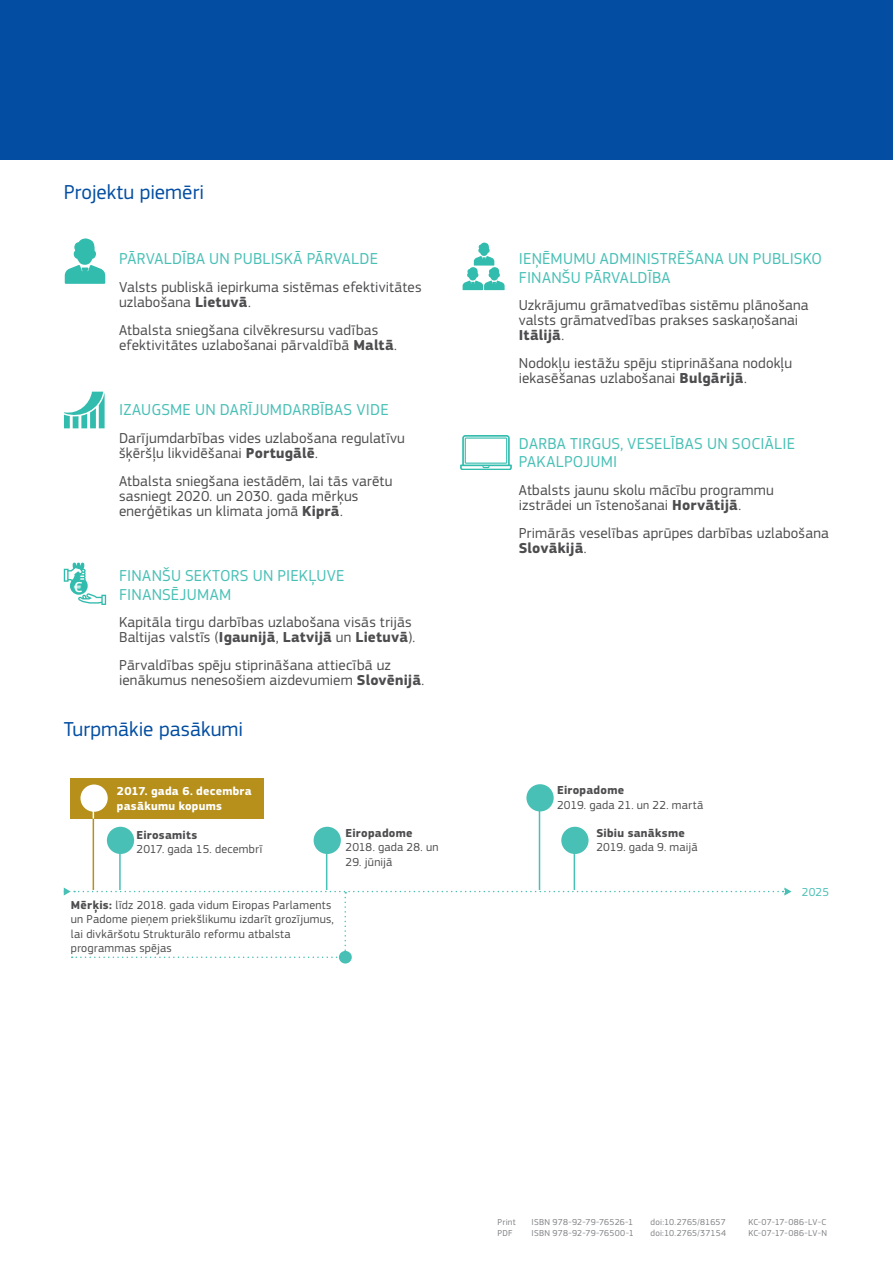
<style>
.page{position:relative;width:893px;height:1263px;background:#fff}
.page>*{position:absolute;margin:0;border:0;box-sizing:border-box;transform-origin:0 0}
.title_2_last{font:21px "EC Square Sans Pro";letter-spacing:.005em;color:#034ea2}
.title_2_break{font:21px "EC Square Sans Pro";color:#034ea2}
.fig17_1{font:16.5px/18.6px "EC Square Sans Pro";letter-spacing:.015em;color:#49c0b6}
.fig17_1_break{font:16.5px/18.6px "EC Square Sans Pro";letter-spacing:.015em;color:#49c0b6}
.fig17_2{font:15px/15px "EC Square Sans Pro";letter-spacing:.01em;color:#4d4d4f}
.t1{font:500 15px "EC Square Sans Pro";color:#fff}
.fig1_4_dotted{font:12px/14.4px "EC Square Sans Pro";letter-spacing:.02em;color:#4d4d4f}
.fig1_3{font:12px "EC Square Sans Pro";letter-spacing:.015em;color:#4d4d4f}
.fig1_2{font:700 12px "EC Square Sans Pro";letter-spacing:.02em;color:#4d4d4f}
.fig1_1{font:700 12px/14.4px "EC Square Sans Pro";letter-spacing:.02em;color:#fff}
.fig1_5{font:12px "EC Square Sans Pro";color:#49c0b6}
.t2{font:9px "EC Square Sans Pro";letter-spacing:.025em;color:#808285}
.s1{font-weight:700}
</style>
<div class="page">
<div style="left:0;top:0;width:893px;height:160px;background:#034ea2"></div>
<div style="left:70px;top:778px;width:194px;height:41px;background:#b6901b"></div>
<hr style="left:93px;top:787px;width:1px;height:103px;background:#b6901b">
<hr style="left:119px;top:828px;width:2px;height:62px;background:#49c0b6">
<div style="left:107px;top:827px;width:27px;height:27px;background:#49c0b6;border-radius:50%"></div>
<hr style="left:326px;top:828px;width:1px;height:62px;background:#49c0b6">
<div style="left:314px;top:827px;width:27px;height:27px;background:#49c0b6;border-radius:50%"></div>
<hr style="left:574px;top:828px;width:1px;height:62px;background:#49c0b6">
<div style="left:561px;top:827px;width:28px;height:27px;background:#49c0b6;border-radius:50%"></div>
<hr style="left:539px;top:785px;width:1px;height:105px;background:#49c0b6">
<div style="left:526px;top:784px;width:28px;height:27px;background:#49c0b6;border-radius:50%"></div>
<div style="left:80px;top:784px;width:28px;height:28px;background:#fff;border-radius:50%"></div>
<hr style="left:93px;top:787px;width:1px;height:32px;background:#fff">
<div style="left:339px;top:951px;width:13px;height:12px;background:#49c0b6;border-radius:50%"></div>
<svg style="left:64px;top:887px;width:728px;height:71px"></svg>
<svg style="left:460px;top:435px;width:51px;height:35px"></svg>
<svg style="left:463px;top:243px;width:42px;height:47px"></svg>
<svg style="left:64px;top:392px;width:41px;height:36px"></svg>
<svg style="left:65px;top:238px;width:40px;height:46px"></svg>
<svg style="left:64px;top:563px;width:42px;height:42px"></svg>
<p class="title_2_break" style="left:64px;top:179px;width:142px">Projektu piemēri</p>
<p class="fig17_1" style="left:119px;top:249px;width:260px">PĀRVALDĪBA UN PUBLISKĀ PĀRVALDE</p>
<p class="fig17_2" style="left:119px;top:279px;width:304px">Valsts publiskā iepirkuma sistēmas efektivitātes uzlabošana <span class="s1">Lietuvā</span>.</p>
<p class="fig17_2" style="left:119px;top:322px;width:279px">Atbalsta sniegšana cilvēkresursu vadības efektivitātes uzlabošanai pārvaldībā <span class="s1">Maltā</span>.</p>
<p class="t1" style="left:74px;top:578px;width:10px">€</p>
<p class="fig17_1" style="left:119px;top:400px;width:271px">IZAUGSME UN DARĪJUMDARBĪBAS VIDE</p>
<p class="fig17_2" style="left:119px;top:430px;width:287px">Darījumdarbības vides uzlabošana regulatīvu šķēršļu likvidēšanai <span class="s1">Portugālē</span>.</p>
<p class="fig17_2" style="left:119px;top:473px;width:275px">Atbalsta sniegšana iestādēm, lai tās varētu sasniegt 2020. un 2030. gada mērķus enerģētikas un klimata jomā <span class="s1">Kiprā</span>.</p>
<p class="fig17_1" style="left:119px;top:566px;width:227px">FINANŠU SEKTORS UN PIEKĻUVE<br>FINANSĒJUMAM</p>
<p class="fig17_2" style="left:119px;top:615px;width:298px">Kapitāla tirgu darbības uzlabošana visās trijās<br>Baltijas valstīs (<span class="s1">Igaunijā</span>, <span class="s1">Latvijā</span> un <span class="s1">Lietuvā</span>).</p>
<p class="fig17_2" style="left:119px;top:658px;width:307px">Pārvaldības spēju stiprināšana attiecībā uz ienākumus nenesošiem aizdevumiem <span class="s1">Slovēnijā</span>.</p>
<p class="title_2_last" style="left:64px;top:717px;width:181px">Turpmākie pasākumi</p>
<p class="fig1_1" style="left:117px;top:785px;width:136px">2017. gada 6. decembra pasākumu kopums</p>
<p class="fig1_2" style="left:136px;top:828px;width:62px">Eirosamits</p>
<p class="fig1_3" style="left:136px;top:842px;width:128px">2017. gada 15. decembrī</p>
<p class="fig1_2" style="left:345px;top:826px;width:69px">Eiropadome</p>
<p class="fig1_3" style="left:345px;top:840px;width:95px">2018. gada 28. un</p>
<p class="fig1_3" style="left:345px;top:855px;width:48px">29. jūnijā</p>
<p class="fig1_4_dotted" style="left:71px;top:898px;width:264px"><span class="s1">Mērķis:</span> līdz 2018. gada vidum Eiropas Parlaments un Padome pieņem priekšlikumu izdarīt grozījumus, lai divkāršotu Strukturālo reformu atbalsta programmas spējas</p>
<p class="fig17_1_break" style="left:519px;top:249px;width:305px">IEŅĒMUMU ADMINISTRĒŠANA UN PUBLISKO<br>FINANŠU PĀRVALDĪBA</p>
<p class="fig17_2" style="left:519px;top:298px;width:291px">Uzkrājumu grāmatvedības sistēmu plānošana valsts grāmatvedības prakses saskaņošanai<br><span class="s1">Itālijā</span>.</p>
<p class="fig17_2" style="left:519px;top:356px;width:275px">Nodokļu iestāžu spēju stiprināšana nodokļu iekasēšanas uzlabošanai <span class="s1">Bulgārijā</span>.</p>
<p class="fig17_1" style="left:519px;top:434px;width:278px">DARBA TIRGUS, VESELĪBAS UN SOCIĀLIE<br>PAKALPOJUMI</p>
<p class="fig17_2" style="left:519px;top:483px;width:256px">Atbalsts jaunu skolu mācību programmu izstrādei un īstenošanai <span class="s1">Horvātijā</span>.</p>
<p class="fig17_2" style="left:519px;top:525px;width:311px">Primārās veselības aprūpes darbības uzlabošana<br><span class="s1">Slovākijā</span>.</p>
<p class="fig1_2" style="left:557px;top:783px;width:69px">Eiropadome</p>
<p class="fig1_3" style="left:557px;top:798px;width:148px">2019. gada 21. un 22. martā</p>
<p class="fig1_2" style="left:596px;top:826px;width:90px">Sibiu sanāksme</p>
<p class="fig1_3" style="left:596px;top:840px;width:103px">2019. gada 9. maijā</p>
<p class="fig1_5" style="left:802px;top:885px;width:29px">2025</p>
<p class="t2" style="left:497px;top:1217px;width:20px">Print</p>
<p class="t2" style="left:531px;top:1217px;width:103px">ISBN 978-92-79-76526-1</p>
<p class="t2" style="left:651px;top:1217px;width:77px">doi:10.2765/81657</p>
<p class="t2" style="left:748px;top:1217px;width:79px">KC-07-17-086-LV-C</p>
<p class="t2" style="left:497px;top:1228px;width:17px">PDF</p>
<p class="t2" style="left:531px;top:1228px;width:104px">ISBN 978-92-79-76500-1</p>
<p class="t2" style="left:651px;top:1228px;width:77px">doi:10.2765/37154</p>
<p class="t2" style="left:748px;top:1228px;width:80px">KC-07-17-086-LV-N</p>
</div>
